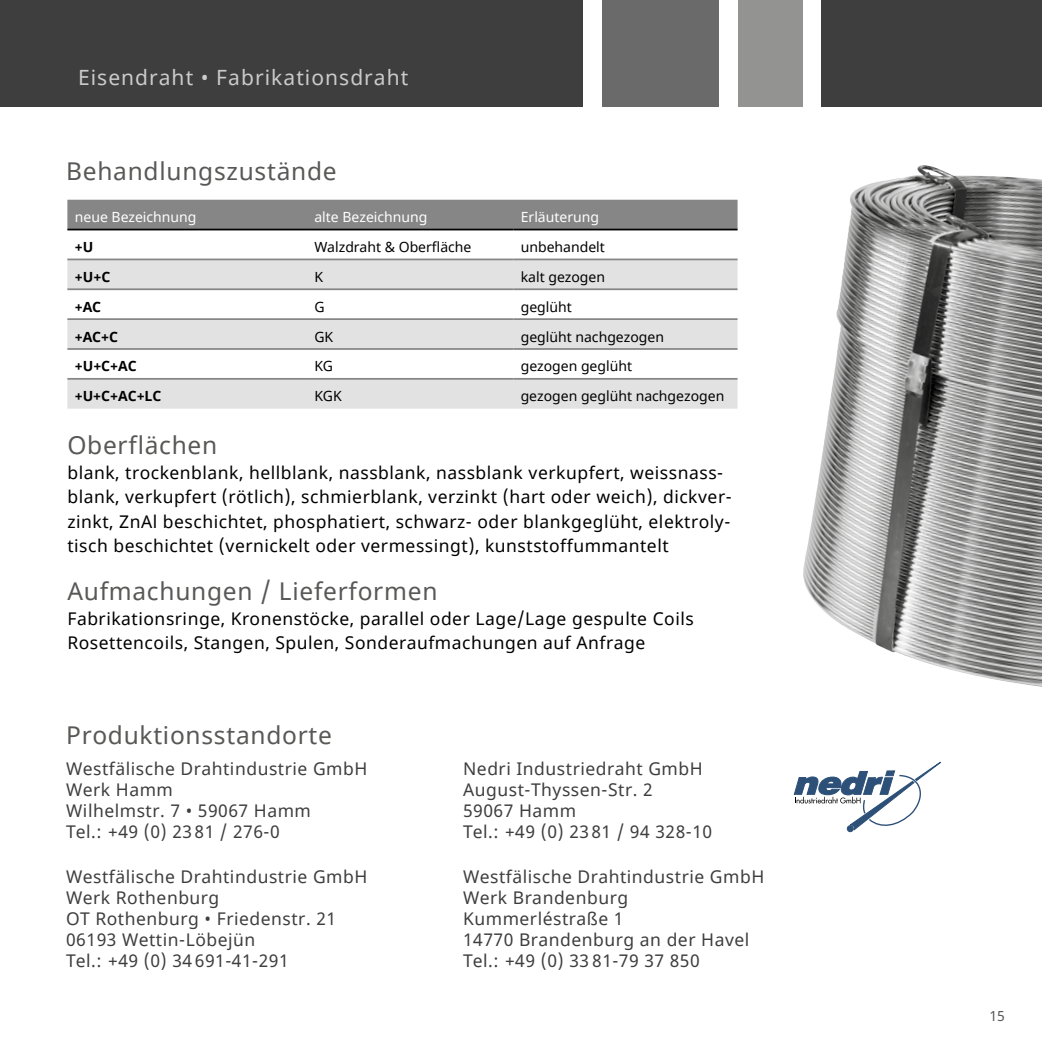
<style>
.page{position:relative;width:1042px;height:1042px;background:#fff}
.page>*{position:absolute;margin:0;border:0;box-sizing:border-box;transform-origin:0 0}
.t1{font:24.5px "Noto Sans";letter-spacing:.03em;color:#585857}
.t2{font:21px "Noto Sans";letter-spacing:.05em;color:#cbcbcb}
.t3{font:17.5px/24.5px "Noto Sans";letter-spacing:.03em;color:#000}
.t4{font:17.5px/21px "Noto Sans";letter-spacing:.03em;color:#3f3e3e}
.t5{font:14px "Noto Sans";color:#000}
.t6{font:14px "Noto Sans";color:#fff}
.t7{font:700 14px "Noto Sans";letter-spacing:-.01em;color:#000}
.t8{font:14px "Noto Sans";color:#585857}
</style>
<div class="page">
<img style="left:803px;top:165px;width:239px;height:522px">
<div style="left:67px;top:200px;width:670px;height:29px;background:#868686"></div>
<svg style="left:67px;top:230px;width:670px;height:1px"></svg>
<svg style="left:67px;top:260px;width:670px;height:149px;fill:#e2e2e2"></svg>
<hr style="left:67px;top:258px;width:240px;height:2px;background:#868686">
<hr style="left:307px;top:258px;width:206px;height:2px;background:#868686">
<hr style="left:513px;top:258px;width:224px;height:2px;background:#868686">
<hr style="left:67px;top:288px;width:240px;height:2px;background:#868686">
<hr style="left:307px;top:288px;width:206px;height:2px;background:#868686">
<hr style="left:513px;top:288px;width:224px;height:2px;background:#868686">
<hr style="left:67px;top:318px;width:240px;height:2px;background:#868686">
<hr style="left:307px;top:318px;width:206px;height:2px;background:#868686">
<hr style="left:513px;top:318px;width:224px;height:2px;background:#868686">
<hr style="left:67px;top:348px;width:240px;height:2px;background:#868686">
<hr style="left:307px;top:348px;width:206px;height:2px;background:#868686">
<hr style="left:513px;top:348px;width:224px;height:2px;background:#868686">
<hr style="left:67px;top:378px;width:240px;height:2px;background:#868686">
<hr style="left:307px;top:378px;width:206px;height:2px;background:#868686">
<hr style="left:513px;top:378px;width:224px;height:2px;background:#868686">
<hr style="left:67px;top:229px;width:240px;height:1px;background:#000">
<hr style="left:307px;top:229px;width:206px;height:1px;background:#000">
<hr style="left:513px;top:229px;width:224px;height:1px;background:#000">
<svg style="left:794px;top:762px;width:146px;height:69px"></svg>
<div style="left:0;top:0;width:582px;height:106px;background:#3f3e3e"></div>
<div style="left:602px;top:0;width:116px;height:106px;background:#6a6a6a"></div>
<div style="left:738px;top:0;width:64px;height:106px;background:#939392"></div>
<div style="left:822px;top:0;width:220px;height:106px;background:#3f3e3e"></div>
<p class="t2" style="left:78px;top:63px;width:332px">Eisendraht • Fabrikationsdraht</p>
<h1 class="t1" style="left:66px;top:155px;width:272px">Behandlungszustände</h1>
<p class="t6" style="left:75px;top:207px;width:123px">neue Bezeichnung</p>
<p class="t6" style="left:314px;top:207px;width:114px">alte Bezeichnung</p>
<p class="t6" style="left:521px;top:207px;width:80px">Erläuterung</p>
<p class="t7" style="left:75px;top:237px;width:20px">+U</p>
<p class="t5" style="left:314px;top:237px;width:159px">Walzdraht &amp; Oberfläche</p>
<p class="t5" style="left:521px;top:237px;width:86px">unbehandelt</p>
<p class="t7" style="left:75px;top:267px;width:37px">+U+C</p>
<p class="t5" style="left:314px;top:267px;width:10px">K</p>
<p class="t5" style="left:521px;top:267px;width:86px">kalt gezogen</p>
<p class="t7" style="left:75px;top:297px;width:28px">+AC</p>
<p class="t5" style="left:314px;top:297px;width:12px">G</p>
<p class="t5" style="left:521px;top:297px;width:53px">geglüht</p>
<p class="t7" style="left:75px;top:326px;width:45px">+AC+C</p>
<p class="t5" style="left:314px;top:327px;width:20px">GK</p>
<p class="t5" style="left:521px;top:327px;width:145px">geglüht nachgezogen</p>
<p class="t7" style="left:75px;top:356px;width:63px">+U+C+AC</p>
<p class="t5" style="left:314px;top:357px;width:20px">KG</p>
<p class="t5" style="left:521px;top:357px;width:113px">gezogen geglüht</p>
<p class="t7" style="left:75px;top:386px;width:88px">+U+C+AC+LC</p>
<p class="t5" style="left:314px;top:386px;width:29px">KGK</p>
<p class="t5" style="left:521px;top:386px;width:205px">gezogen geglüht nachgezogen</p>
<h1 class="t1" style="left:67px;top:428px;width:151px">Oberflächen</h1>
<p class="t3" style="left:67px;top:461px;width:666px">blank, trockenblank, hellblank, nassblank, nassblank verkupfert, weissnass&shy;blank, verkupfert (rötlich), schmierblank, verzinkt (hart oder weich), dickver&shy;zinkt, ZnAl beschichtet, phosphatiert, schwarz- oder blankgeglüht, elektroly&shy;tisch beschichtet (vernickelt oder vermessingt), kunststoffummantelt</p>
<h1 class="t1" style="left:67px;top:575px;width:372px">Aufmachungen / Lieferformen</h1>
<p class="t3" style="left:67px;top:607px;width:628px">Fabrikationsringe, Kronenstöcke, parallel oder Lage/Lage gespulte Coils<br>Rosettencoils, Stangen, Spulen, Sonderaufmachungen auf Anfrage</p>
<h1 class="t1" style="left:66px;top:718px;width:267px">Produktionsstandorte</h1>
<p class="t4" style="left:66px;top:758px;width:303px">Westfälische Drahtindustrie GmbH<br>Werk Hamm<br>Wilhelmstr. 7 • 59067 Hamm<br>Tel.: +49 (0) 2381 / 276-0</p>
<p class="t4" style="left:66px;top:866px;width:303px">Westfälische Drahtindustrie GmbH<br>Werk Rothenburg<br>OT Rothenburg • Friedenstr. 21<br>06193 Wettin-Löbejün<br>Tel.: +49 (0) 34691-41-291</p>
<p class="t4" style="left:463px;top:866px;width:303px">Westfälische Drahtindustrie GmbH<br>Werk Brandenburg<br>Kummerléstraße 1<br>14770 Brandenburg an der Havel<br>Tel.: +49 (0) 33 81-79 37 850</p>
<p class="t4" style="left:463px;top:758px;width:251px">Nedri Industriedraht GmbH<br>August-Thyssen-Str. 2<br>59067 Hamm<br>Tel.: +49 (0) 2381 / 94 328-10</p>
<p class="t8" style="left:989px;top:1006px;width:17px">15</p>
</div>
